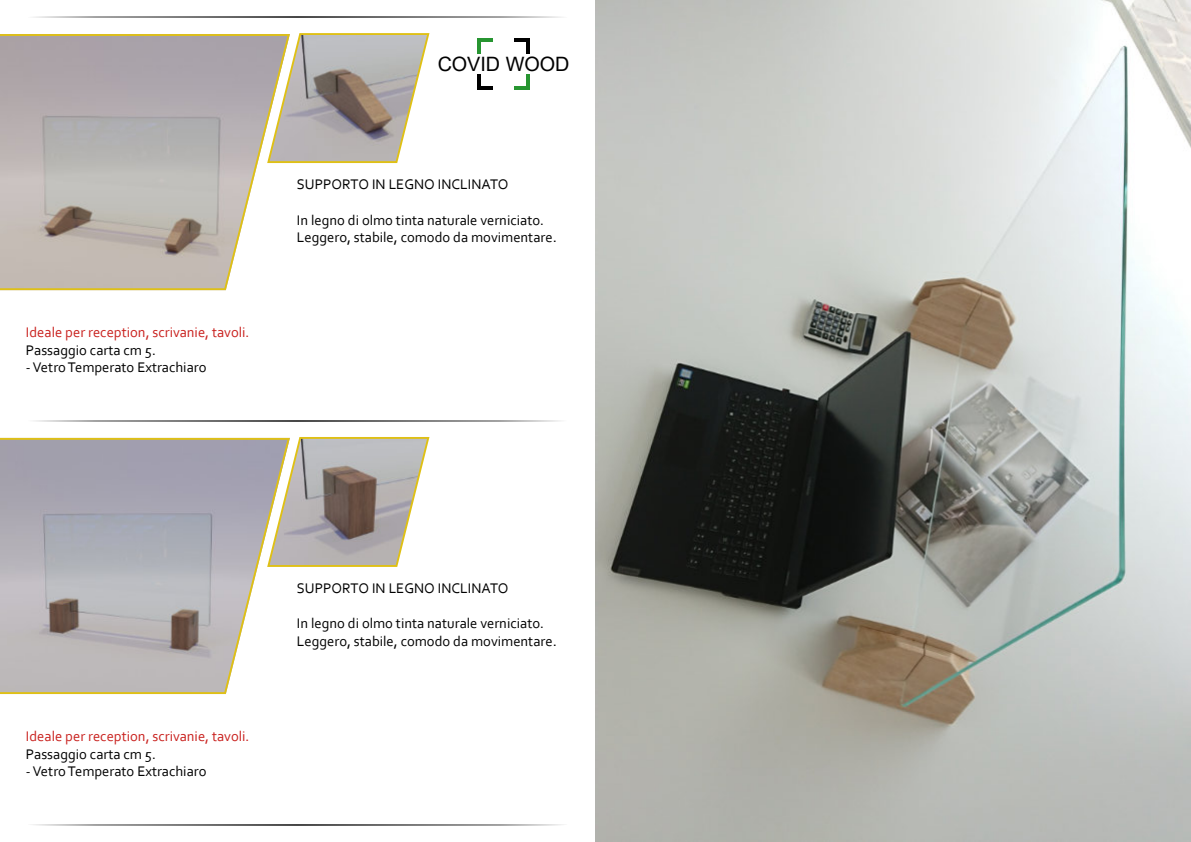
<style>
.page{position:relative;width:1191px;height:842px;background:#fff}
.page>*{position:absolute;margin:0;border:0;box-sizing:border-box;transform-origin:0 0}
.t1{font:19.8px "Arial";color:#000}
.t2{font:14.6px/17.6px "Corbel";color:#000}
.t3{font:14.6px "Corbel";color:#c9211e}
.s1{font-family:"Arial"}
</style>
<div class="page">
<svg style="left:266px;top:437px;width:164px;height:130px;background:#b2aba4"></svg>
<svg style="left:0;top:438px;width:290px;height:256px;background:#b6b4b7"></svg>
<svg style="left:290px;top:33px;width:140px;height:131px;background:#b6b0a9"></svg>
<svg style="left:0;top:34px;width:290px;height:256px;background:#bdb7b2"></svg>
<svg style="left:32px;top:824px;width:532px;height:2px"></svg>
<svg style="left:34px;top:420px;width:527px;height:2px"></svg>
<svg style="left:33px;top:16px;width:529px;height:2px"></svg>
<hr style="left:477px;top:38px;width:4px;height:16px;background:#279531">
<hr style="left:477px;top:38px;width:16px;height:4px;background:#279531">
<hr style="left:514px;top:38px;width:15px;height:4px;background:#000">
<hr style="left:526px;top:38px;width:3px;height:16px;background:#000">
<hr style="left:526px;top:74px;width:3px;height:16px;background:#279531">
<hr style="left:514px;top:86px;width:15px;height:4px;background:#279531">
<hr style="left:477px;top:86px;width:16px;height:4px;background:#000">
<hr style="left:477px;top:74px;width:4px;height:16px;background:#000">
<img style="left:595px;top:0;width:596px;height:842px">
<p class="t3" style="left:26px;top:326px;width:225px">Ideale per reception, scrivanie, tavoli.</p>
<p class="t2" style="left:26px;top:342px;width:131px">Passaggio carta cm 5.</p>
<p class="t2" style="left:26px;top:360px;width:182px">- Vetro Temperato Extrachiaro</p>
<h1 class="t1" style="left:437px;top:57px;width:134px">COVID WOOD</h1>
<p class="t2" style="left:297px;top:177px;width:213px">SUPPORTO IN LEGNO INCLINATO</p>
<p class="t2" style="left:297px;top:212px;width:261px">In legno di olmo tinta naturale verniciato.<br>Leggero, stabile, comodo da movimentare<span class="s1">.</span></p>
<p class="t3" style="left:26px;top:730px;width:225px">Ideale per reception, scrivanie, tavoli.</p>
<p class="t2" style="left:26px;top:746px;width:131px">Passaggio carta cm 5.</p>
<p class="t2" style="left:26px;top:764px;width:182px">- Vetro Temperato Extrachiaro</p>
<p class="t2" style="left:297px;top:581px;width:213px">SUPPORTO IN LEGNO INCLINATO</p>
<p class="t2" style="left:297px;top:616px;width:261px">In legno di olmo tinta naturale verniciato.<br>Leggero, stabile, comodo da movimentare<span class="s1">.</span></p>
</div>
